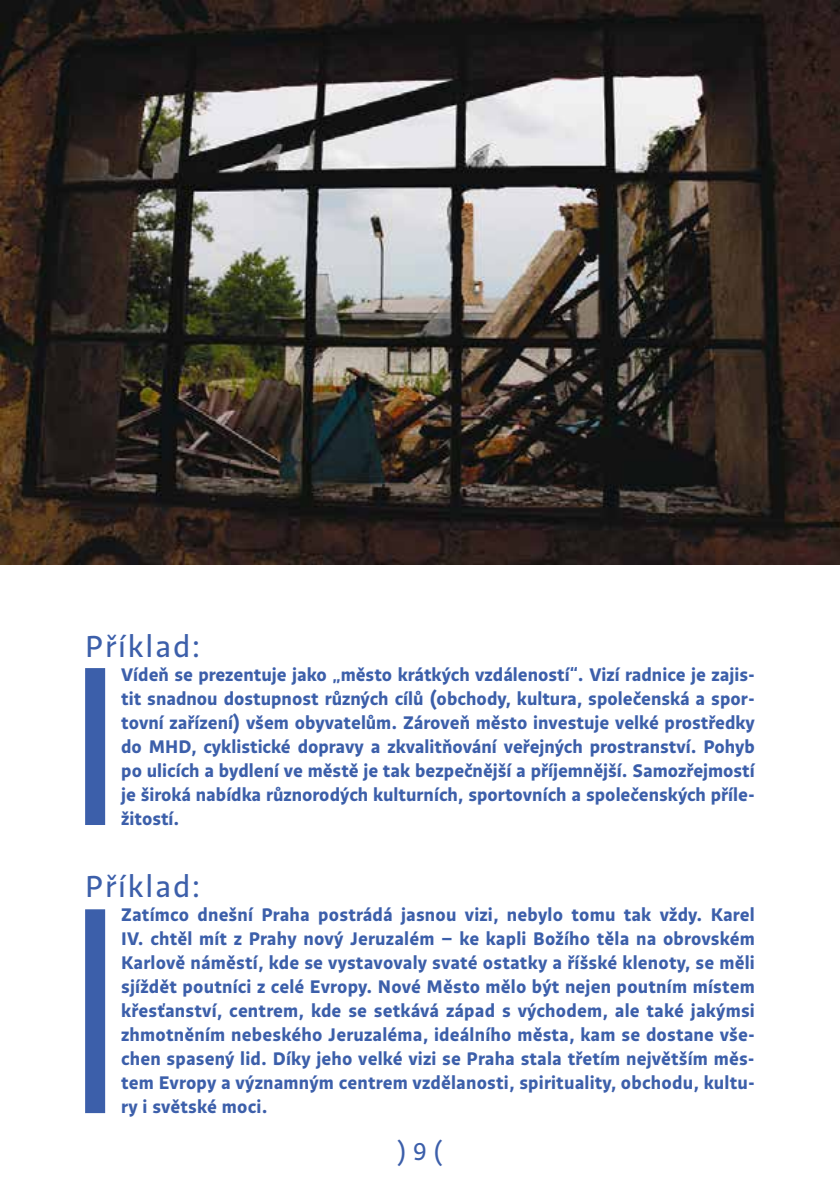
<style>
.page{position:relative;width:840px;height:1191px;background:#fff}
.page>*{position:absolute;margin:0;border:0;box-sizing:border-box;transform-origin:0 0}
.t1{font:30px "Quercus Sans";letter-spacing:.06em;color:#3c5faa}
.t2{font:24px "Quercus Sans";color:#3c5faa}
.t3{font:700 18px/24px "Quercus Sans";color:#3c5faa;text-align:justify}
</style>
<div class="page">
<img style="left:0;top:0;width:839px;height:564px">
<div style="left:85px;top:668px;width:20px;height:157px;background:#3c5faa"></div>
<div style="left:85px;top:909px;width:20px;height:204px;background:#3c5faa"></div>
<h1 class="t1" style="left:85px;top:626px;width:116px">Příklad:</h1>
<p class="t3" style="left:121px;top:663px;width:635px">Vídeň se prezentuje jako „město krátkých vzdáleností“. Vizí radnice je zajis&shy;tit snadnou dostupnost různých cílů (obchody, kultura, společenská a spor&shy;tovní zařízení) všem obyvatelům. Zároveň město investuje velké prostředky do MHD, cyklistické dopravy a zkvalitňování veřejných prostranství. Pohyb po ulicích a bydlení ve městě je tak bezpečnější a příjemnější. Samozřejmostí je široká nabídka různorodých kulturních, sportovních a společenských příle&shy;žitostí.</p>
<h1 class="t1" style="left:85px;top:866px;width:116px">Příklad:</h1>
<p class="t3" style="left:121px;top:903px;width:635px">Zatímco dnešní Praha postrádá jasnou vizi, nebylo tomu tak vždy. Karel IV. chtěl mít z Prahy nový Jeruzalém – ke kapli Božího těla na obrovském Karlově náměstí, kde se vystavovaly svaté ostatky a říšské klenoty, se měli sjíždět poutníci z celé Evropy. Nové Město mělo být nejen poutním místem křesťanství, centrem, kde se setkává západ s východem, ale také jakýmsi zhmotněním nebeského Jeruzaléma, ideálního města, kam se dostane vše&shy;chen spasený lid. Díky jeho velké vizi se Praha stala třetím největším měs&shy;tem Evropy a významným centrem vzdělanosti, spirituality, obchodu, kultu&shy;ry i světské moci.</p>
<h2 class="t2" style="left:398px;top:1135px;width:45px">) 9 (</h2>
</div>
